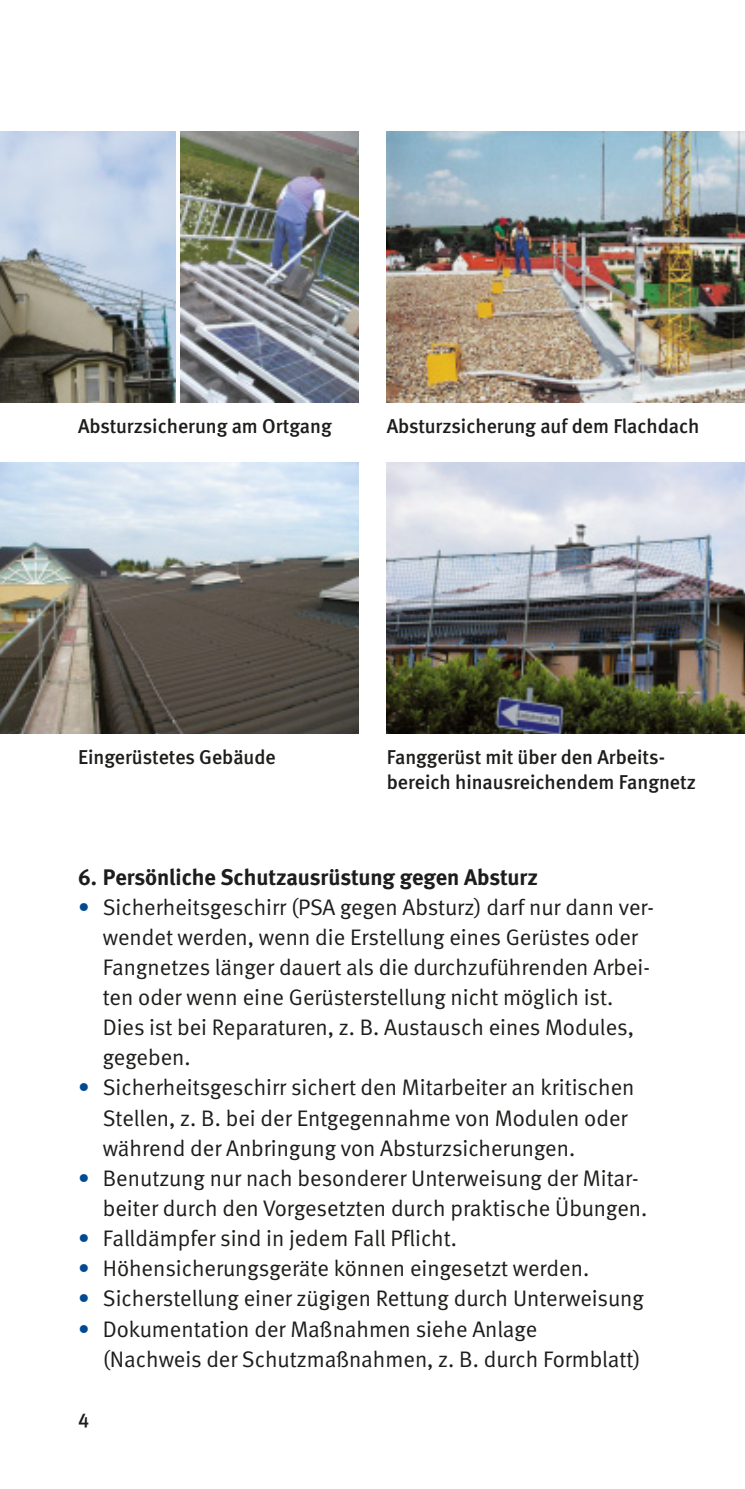
<style>
.page{position:relative;width:745px;height:1489px;background:#fff}
.page>*{position:absolute;margin:0;border:0;box-sizing:border-box;transform-origin:0 0}
.t1{font:22.5px/30px "DGUV Meta";color:#1d1d1b}
.t2{font:700 22.5px "DGUV Meta";letter-spacing:-.005em;color:#1d1d1b}
.t3{font:500 20px/25px "DGUV Meta";color:#1d1d1b}
.s1{color:#004993}
</style>
<div class="page">
<img style="left:0;top:131px;width:175px;height:271px">
<img style="left:181px;top:131px;width:177px;height:271px">
<img style="left:386px;top:131px;width:358px;height:271px">
<img style="left:0;top:462px;width:358px;height:271px">
<img style="left:386px;top:462px;width:358px;height:271px">
<p class="t3" style="left:78px;top:414px;width:255px">Absturzsicherung am Ortgang</p>
<p class="t3" style="left:386px;top:414px;width:314px">Absturzsicherung auf dem Flachdach</p>
<p class="t3" style="left:78px;top:746px;width:199px">Eingerüstetes Gebäude</p>
<p class="t3" style="left:386px;top:746px;width:311px">Fanggerüst mit über den Arbeits&shy;bereich hinausreichendem Fangnetz</p>
<p class="t2" style="left:78px;top:868px;width:461px">6. Persönliche Schutzausrüstung gegen Absturz</p>
<p class="t1" style="left:103px;top:893px;width:552px;text-indent:-25px"><span class="s1">•</span> Sicherheitsgeschirr (PSA gegen Absturz) darf nur dann ver&shy;wendet werden, wenn die Erstellung eines Gerüstes oder Fangnetzes länger dauert als die durchzuführenden Arbei&shy;ten oder wenn eine Gerüsterstellung nicht möglich ist.<br>Dies ist bei Reparaturen, z. B. Austausch eines Modules, gegeben.</p>
<p class="t1" style="left:103px;top:1074px;width:533px;text-indent:-25px"><span class="s1">•</span> Sicherheitsgeschirr sichert den Mitarbeiter an kritischen<br>Stellen, z. B. bei der Entgegennahme von Modulen oder während der Anbringung von Absturzsicherungen.</p>
<p class="t1" style="left:103px;top:1164px;width:545px;text-indent:-25px"><span class="s1">•</span> Benutzung nur nach besonderer Unterweisung der Mitar&shy;beiter durch den Vorgesetzten durch praktische Übungen.</p>
<p class="t1" style="left:78px;top:1224px;width:380px"><span class="s1">•</span> Falldämpfer sind in jedem Fall Pflicht.</p>
<p class="t1" style="left:78px;top:1254px;width:512px"><span class="s1">•</span> Höhensicherungsgeräte können eingesetzt werden.</p>
<p class="t1" style="left:78px;top:1285px;width:567px"><span class="s1">•</span> Sicherstellung einer zügigen Rettung durch Unterweisung</p>
<p class="t1" style="left:103px;top:1315px;width:539px;text-indent:-25px"><span class="s1">•</span> Dokumentation der Maßnahmen siehe Anlage (Nachweis der Schutzmaßnahmen, z. B. durch Formblatt)</p>
<p class="t3" style="left:78px;top:1408px;width:13px">4</p>
</div>
